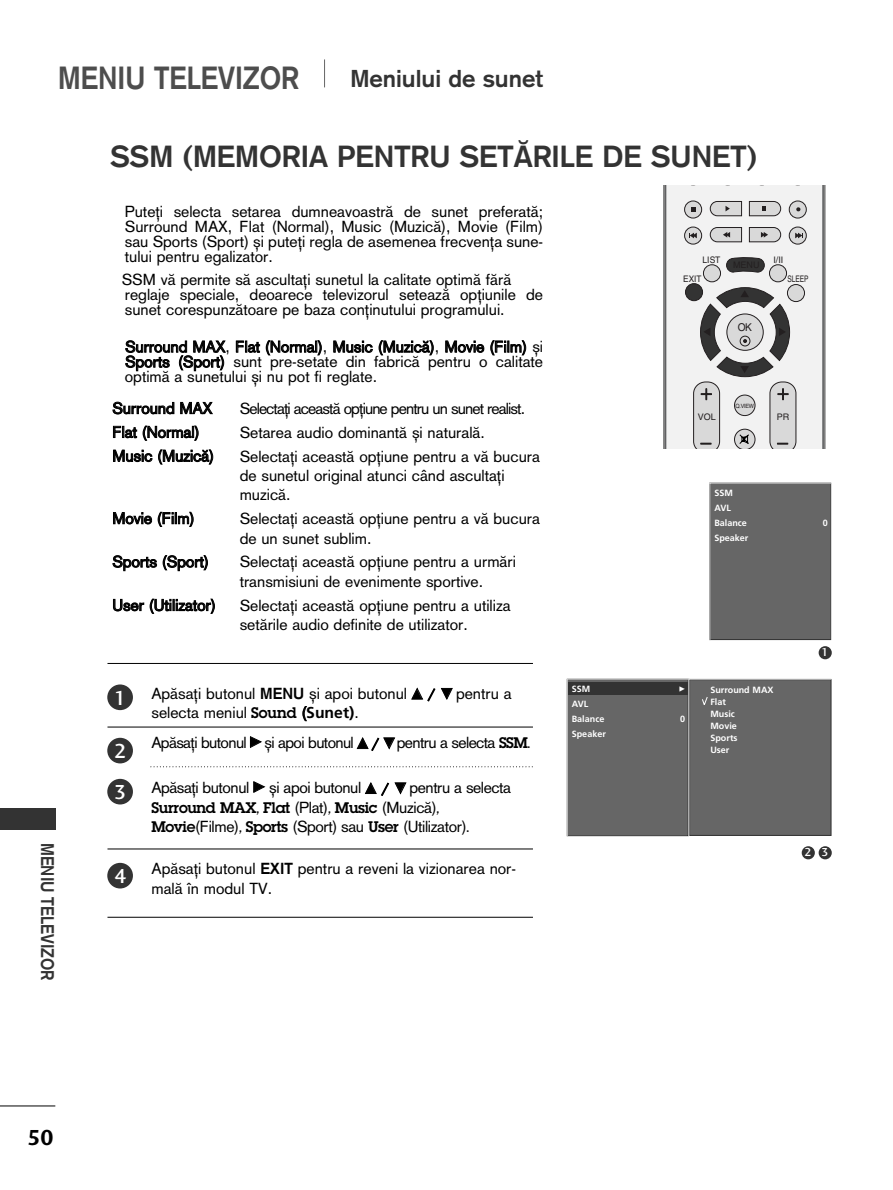
<style>
.page{position:relative;width:893px;height:1190px;background:#fff}
.page>*{position:absolute;margin:0;border:0;box-sizing:border-box;transform-origin:0 0}
.t1{font:31.5px "Akzid Gro Bol East";color:#4d4d4d;scale:.9 1}
.t2{font:30px "Akzid Gro Bol East";color:#333}
.t3{font:24px "Akzid Gro Bol East";color:#333}
.t4{font:22.5px "Charlotte Sans Bold Plain";color:#000}
.t5{font:21px/41px "Charlotte Sans Medium Plain";color:#fff}
.t6{font:18px "Akzid Gro Bol East";color:#333;scale:.9 1}
.t7{font:15.75px/15px "Akzid Gro Rom East";color:#000}
.t8{font:15.75px "Akzid Gro Rom East";letter-spacing:-.04em;color:#000}
.t9{font:15.75px "Akzid Gro Rom East";letter-spacing:-.02em;color:#000}
.t10{font:15.75px "Akzid Gro Rom East";letter-spacing:-.03em;color:#000}
.t11{font:15.75px "Akzid Gro Rom East";letter-spacing:-.055em;color:#000}
.t12{font:600 15px "Lubalin Graph";letter-spacing:-.025em;color:#000}
.t13{font:12px "Charlotte Sans Medium Plain";color:#fff}
.t14{font:10.8px "Helvetica";color:#231f20;scale:.94 1}
.t15{font:700 9px/12px "Frutiger";color:#fff}
.t16{font:9px "Helvetica";color:#231f20}
.t17{font:9px "Helvetica";color:#231f20;scale:.73 1}
.t18{font:9px "Helvetica";color:#231f20;scale:.92 1}
.t19{font:9px "Helvetica";color:#231f20;scale:.94 1}
.t20{font:6px "FZDING33";color:#fff}
.t21{font:5.85px "Helvetica";color:#231f20;scale:.94 1}
.s1{font-family:"Akzid Gro Bol East"}
.s2{font-family:"FZDING33";font-size:12px}
.s3{font-family:"Charlotte Sans Book Plain"}
.s4{font-family:"Lubalin Graph";font-weight:600;font-size:15px}
.s5{font-family:"Frutiger";font-weight:700}
.s6{font-family:"Charlotte Sans Book Plain";font-weight:400;font-size:15.75px}
.s7{font-family:"Akzid Gro Rom East";font-weight:400;font-size:15.75px}
</style>
<div class="page">
<hr style="left:0;top:1105px;width:55px;height:1px;background:#000">
<div style="left:0;top:808px;width:56px;height:21px;background:#333"></div>
<div style="left:568px;top:680px;width:119px;height:155px;background:#666"></div>
<div style="left:566px;top:679px;width:122px;height:157px;border:1px solid #333"></div>
<div style="left:568px;top:682px;width:120px;height:13px;background:#333"></div>
<hr style="left:567px;top:678px;width:121px;height:1px;background:#ccc">
<hr style="left:566px;top:679px;width:2px;height:157px;background:#ccc">
<div style="left:690px;top:680px;width:140px;height:155px;background:#666"></div>
<div style="left:689px;top:679px;width:142px;height:157px;border:1px solid #333"></div>
<svg style="left:702px;top:697px;width:6px;height:8px"></svg>
<hr style="left:688px;top:678px;width:143px;height:1px;background:#ccc">
<hr style="left:688px;top:679px;width:1px;height:157px;background:#ccc">
<svg style="left:663px;top:185px;width:162px;height:264px"></svg>
<svg style="left:665px;top:185px;width:158px;height:264px"></svg>
<div style="left:710px;top:484px;width:120px;height:155px;background:#666"></div>
<div style="left:709px;top:482px;width:122px;height:158px;border:1px solid #333"></div>
<hr style="left:709px;top:482px;width:122px;height:2px;background:#ccc">
<hr style="left:709px;top:483px;width:1px;height:157px;background:#ccc">
<div style="left:818px;top:646px;width:13px;height:13px;background:#333;border-radius:50%"></div>
<div style="left:801px;top:846px;width:13px;height:13px;background:#333;border-radius:50%"></div>
<div style="left:818px;top:846px;width:13px;height:13px;background:#333;border-radius:50%"></div>
<svg style="left:324px;top:59px;width:1px;height:28px"></svg>
<svg style="left:151px;top:766px;width:382px;height:1px"></svg>
<hr style="left:107px;top:848px;width:426px;height:1px;background:#000">
<hr style="left:107px;top:917px;width:426px;height:1px;background:#000">
<hr style="left:107px;top:663px;width:426px;height:1px;background:#000">
<hr style="left:107px;top:726px;width:426px;height:1px;background:#000">
<div style="left:107px;top:684px;width:26px;height:26px;background:#333;border-radius:50%"></div>
<div style="left:107px;top:737px;width:26px;height:26px;background:#333;border-radius:50%"></div>
<div style="left:107px;top:779px;width:26px;height:25px;background:#333;border-radius:50%"></div>
<div style="left:107px;top:862px;width:26px;height:26px;background:#333;border-radius:50%"></div>
<h1 class="t1" style="left:58px;top:66px;width:269px">MENIU TELEVIZOR</h1>
<h3 class="t3" style="left:350px;top:70px;width:194px">Meniului de sunet</h3>
<h2 class="t2" style="left:110px;top:146px;width:648px">SSM (MEMORIA PENTRU SET√RILE DE SUNET)</h2>
<p class="t7" style="left:125px;top:206px;width:420px;text-align:justify">Pute˛i selecta setarea dumneavoastr„ de sunet preferat„; Surround MAX, Flat (Normal), Music (Muzic„), Movie (Film) sau Sports (Sport) ∫i pute˛i regla de asemenea frecven˛a sune&shy;tului pentru egalizator.</p>
<p class="t7" style="left:122px;top:274px;width:423px">SSM v„ permite s„ asculta˛i sunetul la calitate optim„ f„r„ reglaje speciale, deoarece televizorul seteaz„ op˛iunile de sunet corespunz„toare pe baza con˛inutului programului.</p>
<p class="t7" style="left:125px;top:341px;width:420px;text-align:justify">Surround MAX, Flat (Normal), Music (Muzic„), Movie (Film) ∫i Sports (Sport) sunt pre-setate din fabric„ pentru o calitate optim„ a sunetului ∫i nu pot fi reglate.</p>
<p class="t7" style="left:112px;top:402px;width:101px">Surround MAX</p>
<p class="t11" style="left:240px;top:403px;width:287px">Selecta˛i aceast„ op˛iune pentru un sunet realist.</p>
<p class="t7" style="left:112px;top:426px;width:89px">Flat (Normal)</p>
<p class="t7" style="left:240px;top:426px;width:247px">Setarea audio dominant„ ∫i natural„.</p>
<p class="t7" style="left:112px;top:450px;width:103px">Music (Muzic„)</p>
<p class="t7" style="left:240px;top:448px;width:302px;line-height:19.2px">Selecta˛i aceast„ op˛iune pentru a v„ bucura de sunetul original atunci c‚nd asculta˛i muzic„.</p>
<p class="t7" style="left:112px;top:512px;width:84px">Movie (Film)</p>
<p class="t7" style="left:240px;top:510px;width:302px;line-height:19.5px">Selecta˛i aceast„ op˛iune pentru a v„ bucura de un sunet sublim.</p>
<p class="t7" style="left:112px;top:556px;width:98px">Sports (Sport)</p>
<p class="t7" style="left:240px;top:554px;width:278px;line-height:19.5px">Selecta˛i aceast„ op˛iune pentru a urm„ri transmisiuni de evenimente sportive.</p>
<p class="t7" style="left:112px;top:599px;width:105px">User (Utilizator)</p>
<p class="t7" style="left:240px;top:597px;width:272px;line-height:19.5px">Selecta˛i aceast„ op˛iune pentru a utiliza set„rile audio definite de utilizator.</p>
<p class="t19" style="left:702px;top:257px;width:21px">LIST</p>
<p class="t16" style="left:773px;top:257px;width:12px">I/II</p>
<p class="t17" style="left:787px;top:276px;width:30px">SLEEP</p>
<p class="t18" style="left:683px;top:276px;width:21px">EXIT</p>
<p class="t14" style="left:737px;top:323px;width:17px">OK</p>
<p class="t21" style="left:735px;top:403px;width:21px">Q.VIEW</p>
<p class="t16" style="left:698px;top:414px;width:20px">VOL</p>
<p class="t16" style="left:776px;top:414px;width:14px">PR</p>
<p class="t15" style="left:714px;top:486px;width:34px;line-height:15px">SSM<br>AVL<br>Balance</p>
<p class="t15" style="left:714px;top:532px;width:36px">Speaker</p>
<p class="t15" style="left:822px;top:517px;width:7px">0</p>
<p class="t13" style="left:821px;top:647px;width:9px">1</p>
<p class="t6" style="left:54px;top:842px;width:154px;rotate:90deg">MENIU TELEVIZOR</p>
<h3 class="t4" style="left:27px;top:1128px;width:28px">50</h3>
<h3 class="t5" style="left:114px;top:679px;width:14px">1</h3>
<h3 class="t5" style="left:114px;top:732px;width:14px">2<br>3</h3>
<h3 class="t5" style="left:114px;top:857px;width:14px">4</h3>
<p class="t7" style="left:151px;top:685px;width:362px;line-height:19.5px">Ap„sa˛i butonul <span class="s1">MENU</span> ∫i apoi butonul <span class="s2">D</span> <span class="s3">/</span> <span class="s2">E</span> pentru a selecta meniul <span class="s4">Sound</span> (<span class="s5">Sunet)</span>.</p>
<p class="t8" style="left:151px;top:737px;width:381px">Ap„sa˛i butonul <span class="s2">G</span> ∫i apoi butonul <span class="s2">D</span> <span class="s3">/</span> <span class="s2">E</span> pentru a selecta <span class="s4">SSM</span><span class="s3">.</span></p>
<p class="t10" style="left:151px;top:782px;width:361px">Ap„sa˛i butonul <span class="s2">G</span> ∫i apoi butonul <span class="s2">D</span> <span class="s3">/</span> <span class="s2">E</span> pentru a selecta</p>
<p class="t12" style="left:151px;top:802px;width:290px">Surround MAX<span class="s6">,</span> Flat <span class="s7">(Plat)</span><span class="s6">,</span> Music <span class="s7">(Muzic„)</span><span class="s6">,</span></p>
<p class="t9" style="left:151px;top:821px;width:319px"><span class="s4">Movie</span>(Filme)<span class="s3">,</span> <span class="s4">Sports</span> (Sport) sau <span class="s4">User</span> (Utilizator)<span class="s3">.</span></p>
<p class="t7" style="left:151px;top:860px;width:366px;line-height:19.5px">Ap„sa˛i butonul <span class="s1">EXIT</span> pentru a reveni la vizionarea nor&shy;mal„ Ón modul TV.</p>
<p class="t15" style="left:572px;top:683px;width:20px">SSM</p>
<p class="t20" style="left:679px;top:686px;width:7px">G</p>
<p class="t15" style="left:572px;top:697px;width:34px;line-height:15px">AVL<br>Balance</p>
<p class="t15" style="left:680px;top:713px;width:7px">0</p>
<p class="t15" style="left:572px;top:728px;width:36px">Speaker</p>
<p class="t15" style="left:710px;top:684px;width:65px">Surround MAX<br>Flat<br>Music<br>Movie<br>Sports<br>User</p>
<p class="t13" style="left:804px;top:847px;width:26px">2 3</p>
</div>
